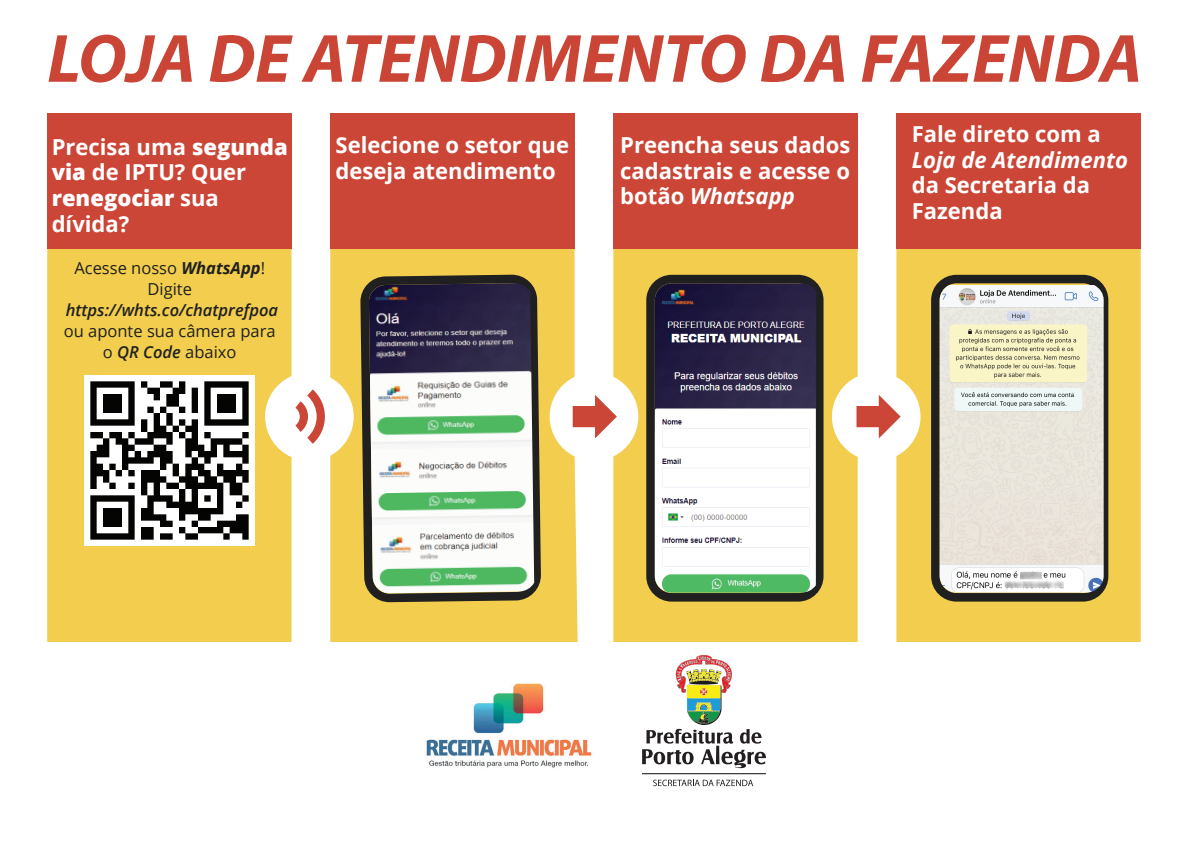
<style>
.page{position:relative;width:1191px;height:842px;background:#fff}
.page>*{position:absolute;margin:0;border:0;box-sizing:border-box;transform-origin:0 0}
.t1{font:italic 700 68.8px "Myriad Pro";color:#ca4536}
.t2{font:700 22px/25.7px "Open Sans";color:#fff}
.t3{font:italic 700 22px "Open Sans";color:#fff}
.t4{font:16.5px/21px "Open Sans";color:#1f201f;text-align:center}
.t5{font:italic 600 16.5px "Open Sans";color:#1f201f}
.s1{font-weight:800}
.s2{font-style:italic}
.s3{font-weight:700;font-style:italic}
.s4{font-weight:600;font-style:italic}
</style>
<div class="page">
<div style="left:47px;top:249px;width:244px;height:393px;background:#f2cd4e"></div>
<svg style="left:330px;top:249px;width:248px;height:393px;background:#f3d15f"></svg>
<svg style="left:613px;top:249px;width:244px;height:393px;background:#f1cf5a"></svg>
<div style="left:896px;top:249px;width:244px;height:393px;background:#f2cd4e"></div>
<div style="left:896px;top:114px;width:244px;height:135px;background:#cb4637"></div>
<div style="left:47px;top:114px;width:244px;height:135px;background:#cb4637"></div>
<svg style="left:856px;top:395px;width:44px;height:43px"></svg>
<svg style="left:573px;top:395px;width:44px;height:43px"></svg>
<svg style="left:295px;top:389px;width:30px;height:55px"></svg>
<div style="left:330px;top:114px;width:244px;height:135px;background:#cb4637"></div>
<div style="left:613px;top:114px;width:244px;height:135px;background:#cb4637"></div>
<svg style="left:646px;top:275px;width:177px;height:327px;background:#333024"></svg>
<img style="left:655px;top:283px;width:161px;height:310px">
<svg style="left:360px;top:274px;width:181px;height:328px;background:#5b522c"></svg>
<img style="left:369px;top:283px;width:165px;height:310px">
<img style="left:84px;top:376px;width:170px;height:170px">
<svg style="left:931px;top:275px;width:177px;height:327px;background:#3d3929"></svg>
<img style="left:939px;top:285px;width:164px;height:308px">
<svg style="left:642px;top:655px;width:124px;height:113px"></svg>
<hr style="left:642px;top:773px;width:124px;height:1px;background:#0b090d">
<svg style="left:653px;top:780px;width:100px;height:6px"></svg>
<img style="left:426px;top:683px;width:166px;height:85px">
<h1 class="t1" style="left:47px;top:14px;width:1096px">LOJA DE ATENDIMENTO DA FAZENDA</h1>
<p class="t2" style="left:52px;top:133px;width:238px">Precisa uma <span class="s1">segunda via</span> de IPTU? Quer <span class="s1">renegociar</span> sua dívida?</p>
<p class="t2" style="left:336px;top:132px;width:235px">Selecione o setor que deseja atendimento</p>
<p class="t2" style="left:620px;top:132px;width:232px;text-align:justify">Preencha seus dados cadastrais e acesse o botão <span class="s2">Whatsapp</span></p>
<p class="t4" style="left:74px;top:257px;width:192px">Acesse nosso <span class="s3">WhatsApp</span>!<br>Digite</p>
<p class="t5" style="left:66px;top:299px;width:214px">https://whts.co/chatprefpoa</p>
<p class="t4" style="left:64px;top:320px;width:213px">ou aponte sua câmera para o <span class="s4">QR Code</span> abaixo</p>
<p class="t2" style="left:911px;top:121px;width:191px">Fale direto com a</p>
<p class="t3" style="left:911px;top:144px;width:218px">Loja de Atendimento</p>
<p class="t2" style="left:911px;top:172px;width:180px">da Secretaria da<br>Fazenda</p>
</div>
